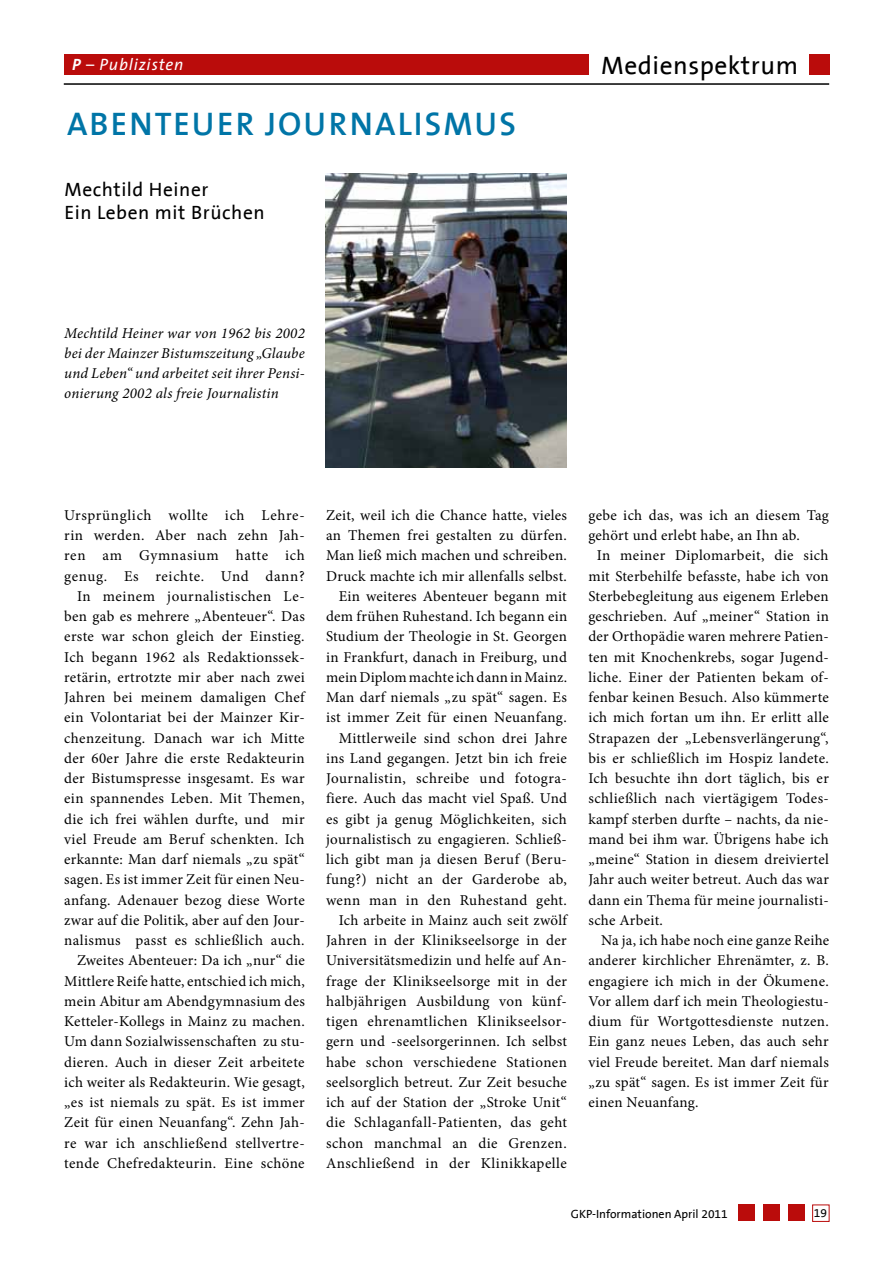
<style>
.page{position:relative;width:893px;height:1263px;background:#fff}
.page>*{position:absolute;margin:0;border:0;box-sizing:border-box;transform-origin:0 0}
.t1{font:600 33px "The Sans";color:#0075a7}
.t2{font:25.5px "The Sans B5 Plain";color:#000}
.t3{font:19.5px/23.4px "The Sans B5 Plain";color:#000}
.t4{font:italic 16.5px "The Sans";letter-spacing:.05em;color:#fff}
.t5{font:15px/20.2px "Minion Pro";letter-spacing:.02em;color:#000;text-align:right}
.t6{font:italic 15px/20.2px "Minion Pro";letter-spacing:.01em;color:#000;text-align:justify}
.t7{font:12px "The Sans B5 Plain";color:#000}
.s1{font-weight:700}
</style>
<div class="page">
<div style="left:809px;top:54px;width:20px;height:20px;background:#ba0c0b"></div>
<div style="left:64px;top:54px;width:524px;height:20px;background:#ba0c0b"></div>
<hr style="left:64px;top:83px;width:765px;height:2px;background:#000">
<img style="left:326px;top:174px;width:241px;height:294px">
<div style="left:738px;top:1204px;width:17px;height:17px;background:#ba0c0b"></div>
<div style="left:788px;top:1204px;width:16px;height:17px;background:#ba0c0b"></div>
<div style="left:763px;top:1204px;width:17px;height:17px;background:#ba0c0b"></div>
<div style="left:812px;top:1204px;width:17px;height:18px;border:1px solid #ba0c0b"></div>
<p class="t4" style="left:72px;top:50px;width:113px"><span class="s1">!</span> – Publizisten</p>
<h2 class="t2" style="left:601px;top:55px;width:198px">!"(&amp;"+34"5%,60</h2>
<h1 class="t1" style="left:67px;top:110px;width:450px">!"#$%#&amp;#'()*&amp;'$!+,-.&amp;-</h1>
<h3 class="t3" style="left:64px;top:179px;width:202px">!"#$%&amp;'()*"&amp;+", -&amp;+)."/"+)0&amp;%)1,2#$"+</h3>
<p class="t6" style="left:64px;top:323px;width:242px">Mechtild Heiner war von 1962 bis 2002 bei der Mainzer Bistumszeitung „Glaube und Leben“ und arbeitet seit ihrer Pensi&shy;onierung 2002 als freie Journalistin</p>
<p class="t5" style="left:64px;top:505px;width:242px">Ursprünglich wollte ich Lehre&shy;rin werden. Aber nach zehn Jah&shy;ren am Gymnasium hatte ich genug. Es reichte. Und dann?<br>In meinem journalistischen Le&shy;ben gab es mehrere „Abenteuer“. Das erste war schon gleich der Einstieg.<br>Ich begann 1962 als Redaktionssek&shy;retärin, ertrotzte mir aber nach zwei Jahren bei meinem damaligen Chef ein Volontariat bei der Mainzer Kir&shy;chenzeitung. Danach war ich Mitte der 60er Jahre die erste Redakteurin der Bistumspresse insgesamt. Es war ein spannendes Leben. Mit Themen, die ich frei wählen durfte, und mir viel Freude am Beruf schenkten. Ich erkannte: Man darf niemals „zu spät“ sagen. Es ist immer Zeit für einen Neu&shy;anfang. Adenauer bezog diese Worte zwar auf die Politik, aber auf den Jour&shy;nalismus passt es schließlich auch.<br>Zweites Abenteuer: Da ich „nur“ die Mittlere Reife hatte, entschied ich mich, mein Abitur am Abendgymnasium des Ketteler-Kollegs in Mainz zu machen.<br>Um dann Sozialwissenschaften zu stu&shy;dieren. Auch in dieser Zeit arbeitete ich weiter als Redakteurin. Wie gesagt, „es ist niemals zu spät. Es ist immer Zeit für einen Neuanfang“. Zehn Jah&shy;re war ich anschließend stellvertre&shy;tende Chefredakteurin. Eine schöne</p>
<p class="t5" style="left:326px;top:505px;width:243px">Zeit, weil ich die Chance hatte, vieles an Themen frei gestalten zu dürfen.<br>Man ließ mich machen und schreiben.<br>Druck machte ich mir allenfalls selbst.<br>Ein weiteres Abenteuer begann mit dem frühen Ruhestand. Ich begann ein Studium der Theologie in St. Georgen in Frankfurt, danach in Freiburg, und mein Diplom machte ich dann in Mainz.<br>Man darf niemals „zu spät“ sagen. Es ist immer Zeit für einen Neuanfang.<br>Mittlerweile sind schon drei Jahre ins Land gegangen. Jetzt bin ich freie Journalistin, schreibe und fotogra&shy;fiere. Auch das macht viel Spaß. Und es gibt ja genug Möglichkeiten, sich journalistisch zu engagieren. Schließ&shy;lich gibt man ja diesen Beruf (Beru&shy;fung?) nicht an der Garderobe ab, wenn man in den Ruhestand geht.<br>Ich arbeite in Mainz auch seit zwölf Jahren in der Klinikseelsorge in der Universitätsmedizin und helfe auf An&shy;frage der Klinikseelsorge mit in der halbjährigen Ausbildung von künf&shy;tigen ehrenamtlichen Klinikseelsor&shy;gern und -seelsorgerinnen. Ich selbst habe schon verschiedene Stationen seelsorglich betreut. Zur Zeit besuche ich auf der Station der „Stroke Unit“ die Schlaganfall-Patienten, das geht schon manchmal an die Grenzen.<br>Anschließend in der Klinikkapelle</p>
<p class="t5" style="left:588px;top:505px;width:242px">gebe ich das, was ich an diesem Tag</p>
<p class="t5" style="left:588px;top:525px;width:213px">gehört und erlebt habe, an Ihn ab.</p>
<p class="t5" style="left:597px;top:545px;width:233px">In meiner Diplomarbeit, die sich</p>
<p class="t5" style="left:588px;top:566px;width:242px">mit Sterbehilfe befasste, habe ich von</p>
<p class="t5" style="left:588px;top:586px;width:242px">Sterbebegleitung aus eigenem Erleben</p>
<p class="t5" style="left:588px;top:606px;width:242px">geschrieben. Auf „meiner“ Station in</p>
<p class="t5" style="left:588px;top:626px;width:242px">der Orthopädie waren mehrere Patien-</p>
<p class="t5" style="left:588px;top:647px;width:242px">ten mit Knochenkrebs, sogar Jugend-</p>
<p class="t5" style="left:588px;top:667px;width:242px">liche. Einer der Patienten bekam of-</p>
<p class="t5" style="left:588px;top:687px;width:242px">fenbar keinen Besuch. Also kümmerte</p>
<p class="t5" style="left:588px;top:707px;width:242px">ich mich fortan um ihn. Er erlitt alle</p>
<p class="t5" style="left:588px;top:728px;width:242px">Strapazen der „Lebensverlängerung“,</p>
<p class="t5" style="left:588px;top:748px;width:242px">bis er schließlich im Hospiz landete.</p>
<p class="t5" style="left:588px;top:768px;width:242px">Ich besuchte ihn dort täglich, bis er</p>
<p class="t5" style="left:588px;top:788px;width:242px">schließlich nach viertägigem Todes-</p>
<p class="t5" style="left:588px;top:809px;width:242px">kampf sterben durfte – nachts, da nie-</p>
<p class="t5" style="left:588px;top:829px;width:242px">mand bei ihm war. Übrigens habe ich</p>
<p class="t5" style="left:588px;top:849px;width:242px">„meine“ Station in diesem dreiviertel</p>
<p class="t5" style="left:588px;top:869px;width:242px">Jahr auch weiter betreut. Auch das war</p>
<p class="t5" style="left:588px;top:890px;width:242px">dann ein Thema für meine journalisti-</p>
<p class="t5" style="left:588px;top:910px;width:76px">sche Arbeit.</p>
<p class="t5" style="left:601px;top:930px;width:230px">Na ja, ich habe noch eine ganze Reihe</p>
<p class="t5" style="left:588px;top:950px;width:242px">anderer kirchlicher Ehrenämter, z. B.</p>
<p class="t5" style="left:588px;top:971px;width:242px">engagiere ich mich in der Ökumene.</p>
<p class="t5" style="left:588px;top:991px;width:242px">Vor allem darf ich mein Theologiestu-</p>
<p class="t5" style="left:588px;top:1011px;width:242px">dium für Wortgottesdienste nutzen.</p>
<p class="t5" style="left:588px;top:1031px;width:242px">Ein ganz neues Leben, das auch sehr</p>
<p class="t5" style="left:588px;top:1052px;width:242px">viel Freude bereitet. Man darf niemals</p>
<p class="t5" style="left:588px;top:1072px;width:242px">„zu spät“ sagen. Es ist immer Zeit für</p>
<p class="t5" style="left:588px;top:1092px;width:112px">einen Neuanfang.</p>
<p class="t7" style="left:571px;top:1208px;width:158px">9:;&lt;=+&gt;?,0@%&amp;?+"+)A4,&amp;')BC77</p>
<p class="t7" style="left:814px;top:1208px;width:15px">78</p>
</div>
